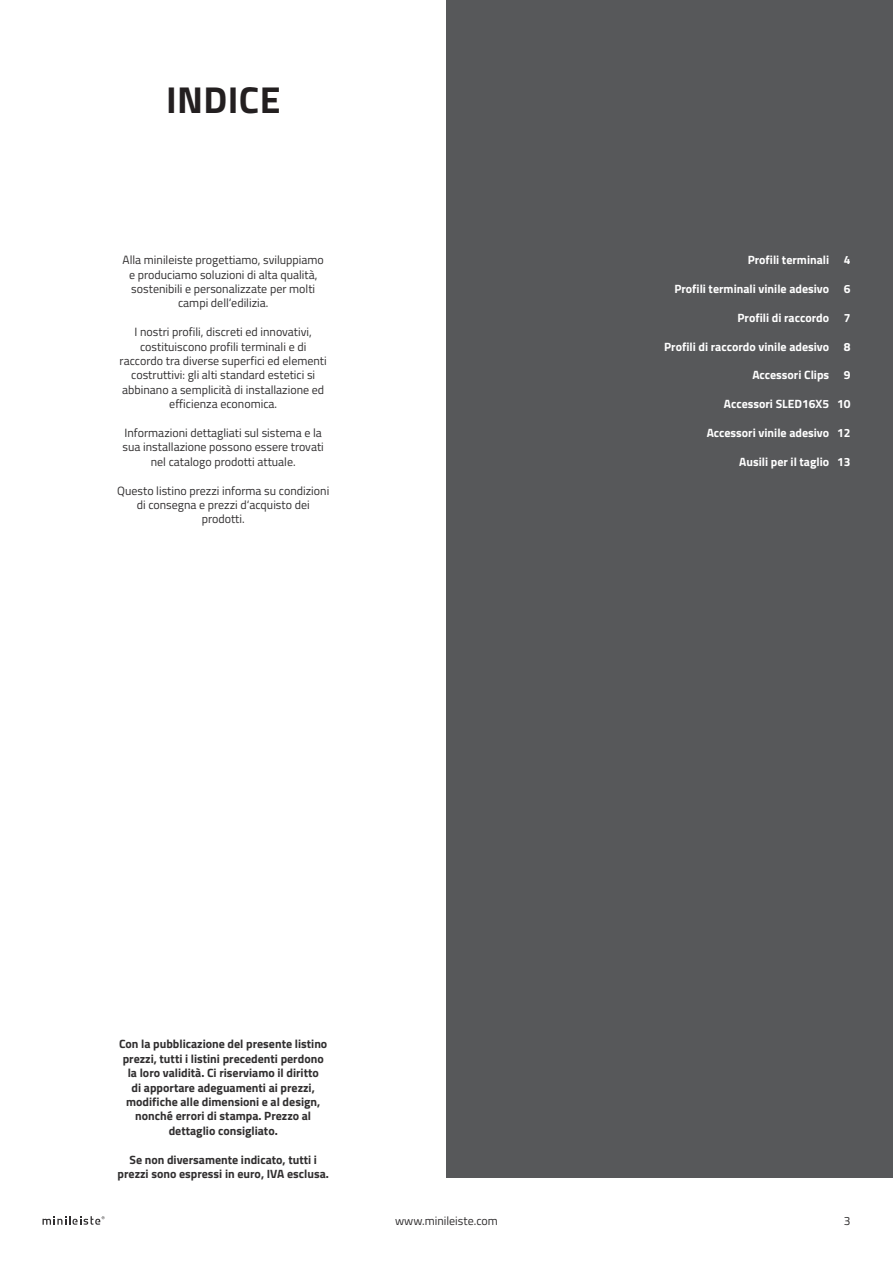
<style>
.page{position:relative;width:893px;height:1263px;background:#fff}
.page>*{position:absolute;margin:0;border:0;box-sizing:border-box;transform-origin:0 0}
.t1{font:700 37.5px "Titillium";letter-spacing:.01em;color:#231f20}
.t2{font:12px/14.4px "Titillium";color:#312f30;text-align:center}
.t3{font:700 12px/14.4px "Titillium";color:#312f30;text-align:center}
.t4{font:700 12px "Titillium";color:#fff}
</style>
<div class="page">
<div style="left:446px;top:0;width:447px;height:1178px;background:#57585a"></div>
<svg style="left:43px;top:1216px;width:62px;height:9px"></svg>
<p class="t1" style="left:166px;top:71px;width:116px">INDICE</p>
<p class="t2" style="left:123px;top:252px;width:203px">Alla minileiste progettiamo, sviluppiamo e produciamo soluzioni di alta qualità, sostenibili e personalizzate per molti campi dell‘edilizia.</p>
<p class="t2" style="left:120px;top:324px;width:209px">I nostri profili, discreti ed innovativi, costituiscono profili terminali e di raccordo tra diverse superfici ed elementi costruttivi: gli alti standard estetici si abbinano a semplicità di installazione ed efficienza economica.</p>
<p class="t2" style="left:123px;top:425px;width:203px">Informazioni dettagliati sul sistema e la sua installazione possono essere trovati nel catalogo prodotti attuale.</p>
<p class="t2" style="left:117px;top:483px;width:214px">Questo listino prezzi informa su condizioni di consegna e prezzi d‘acquisto dei prodotti.</p>
<p class="t4" style="left:748px;top:251px;width:83px">Profili terminali</p>
<p class="t4" style="left:674px;top:280px;width:156px">Profili terminali vinile adesivo</p>
<p class="t4" style="left:738px;top:308px;width:93px">Profili di raccordo</p>
<p class="t4" style="left:664px;top:337px;width:166px">Profili di raccordo vinile adesivo</p>
<p class="t4" style="left:752px;top:366px;width:78px">Accessori Clips</p>
<p class="t4" style="left:724px;top:395px;width:107px">Accessori SLED16X5</p>
<p class="t4" style="left:707px;top:424px;width:124px">Accessori vinile adesivo</p>
<p class="t4" style="left:739px;top:452px;width:91px">Ausili per il taglio</p>
<p class="t4" style="left:844px;top:251px;width:8px">4</p>
<p class="t4" style="left:844px;top:280px;width:8px">6</p>
<p class="t4" style="left:844px;top:308px;width:8px">7</p>
<p class="t4" style="left:844px;top:337px;width:8px">8</p>
<p class="t4" style="left:844px;top:366px;width:8px">9</p>
<p class="t4" style="left:837px;top:395px;width:15px">10</p>
<p class="t4" style="left:837px;top:424px;width:15px">12</p>
<p class="t4" style="left:837px;top:452px;width:15px">13</p>
<p class="t3" style="left:119px;top:1036px;width:210px">Con la pubblicazione del presente listino prezzi, tutti i listini precedenti perdono la loro validità. Ci riserviamo il diritto<br>di apportare adeguamenti ai prezzi, modifiche alle dimensioni e al design, nonché errori di stampa. Prezzo al dettaglio consigliato.</p>
<p class="t3" style="left:118px;top:1151px;width:213px">Se non diversamente indicato, tutti i prezzi sono espressi in euro, IVA esclusa.</p>
<p class="t2" style="left:395px;top:1213px;width:104px">www.minileiste.com</p>
<p class="t2" style="left:844px;top:1213px;width:8px">3</p>
</div>
